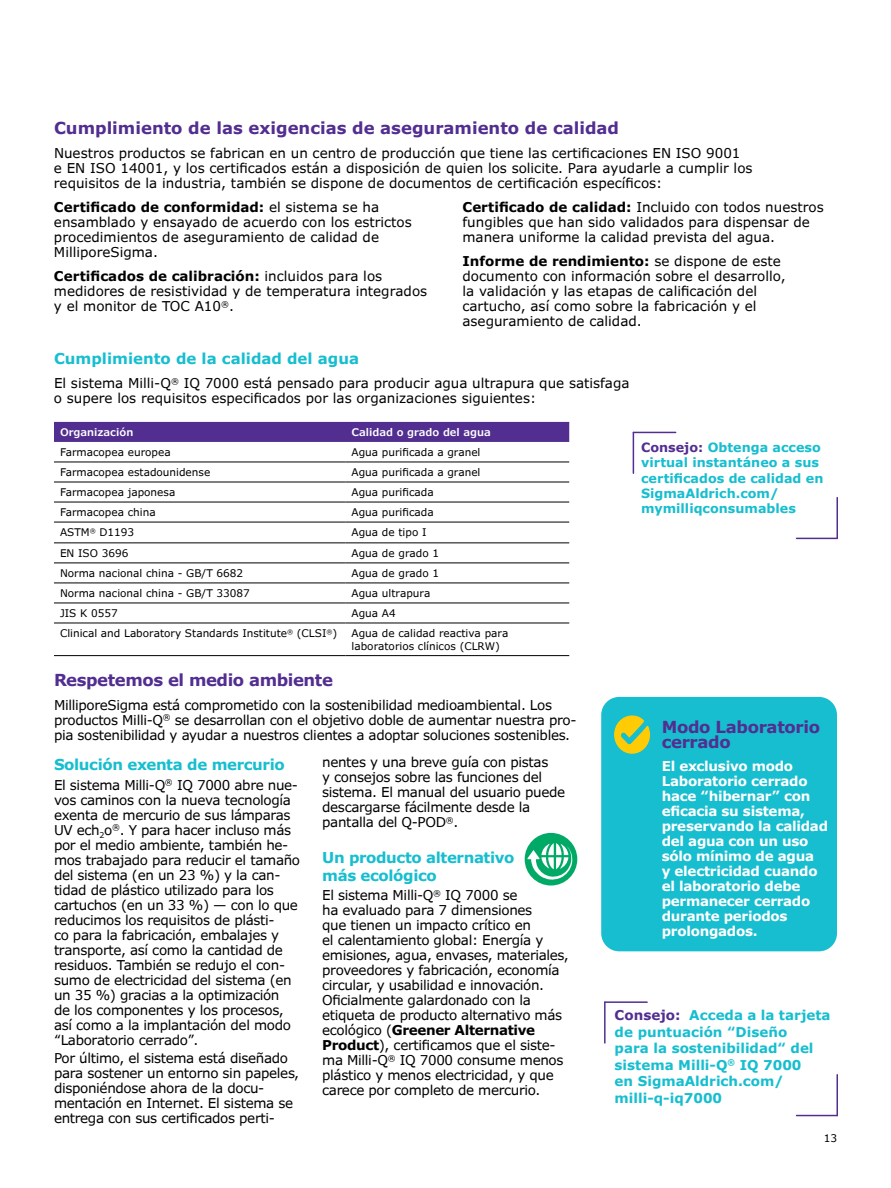
<style>
.page{position:relative;width:891px;height:1188px;background:#fff}
.page>*{position:absolute;margin:0;border:0;box-sizing:border-box;transform-origin:0 0}
.t1{font:700 16.5px "Verdana Pro";color:#522e91}
.t2{font:700 16.5px "Verdana Pro";letter-spacing:-.025em;color:#522e91}
.t3{font:700 16.5px/15px "Verdana Pro";letter-spacing:-.02em;color:#522e91}
.t4{font:700 15px/18px "Verdana Pro";letter-spacing:-.025em;color:#16becf}
.t5{font:700 15px "Verdana Pro";color:#16becf}
.t6{font:13.5px/15px "Verdana Pro";letter-spacing:-.025em;color:#000}
.t7{font:13.5px/15px "Verdana Pro";color:#000}
.t8{font:700 13.5px/15px "Verdana Pro";letter-spacing:-.02em;color:#fff}
.t9{font:700 13.5px/16.5px "Verdana Pro";color:#16becf}
.t10{font:700 12.75px/15.3px "Verdana Pro";color:#16becf}
.t11{font:10.5px/12.6px "Verdana Pro";color:#000}
.t12{font:600 10.5px "Verdana Pro";color:#fff}
.s1{font-weight:700}
.s2{color:#522e91}
</style>
<div class="page">
<div style="left:54px;top:422px;width:515px;height:20px;background:#522e91"></div>
<hr style="left:54px;top:462px;width:292px;height:1px;background:#000">
<hr style="left:346px;top:462px;width:223px;height:1px;background:#000">
<hr style="left:54px;top:482px;width:292px;height:1px;background:#000">
<hr style="left:346px;top:482px;width:223px;height:1px;background:#000">
<hr style="left:54px;top:502px;width:292px;height:1px;background:#000">
<hr style="left:346px;top:502px;width:223px;height:1px;background:#000">
<hr style="left:54px;top:522px;width:292px;height:1px;background:#000">
<hr style="left:346px;top:522px;width:223px;height:1px;background:#000">
<hr style="left:54px;top:542px;width:292px;height:1px;background:#000">
<hr style="left:346px;top:542px;width:223px;height:1px;background:#000">
<hr style="left:54px;top:563px;width:292px;height:1px;background:#000">
<hr style="left:346px;top:563px;width:223px;height:1px;background:#000">
<hr style="left:54px;top:583px;width:292px;height:1px;background:#000">
<hr style="left:346px;top:583px;width:223px;height:1px;background:#000">
<hr style="left:54px;top:603px;width:292px;height:1px;background:#000">
<hr style="left:346px;top:603px;width:223px;height:1px;background:#000">
<hr style="left:54px;top:623px;width:292px;height:1px;background:#000">
<hr style="left:346px;top:623px;width:223px;height:1px;background:#000">
<hr style="left:54px;top:655px;width:292px;height:1px;background:#000">
<hr style="left:346px;top:655px;width:223px;height:1px;background:#000">
<hr style="left:633px;top:432px;width:1px;height:41px;background:#522e91">
<hr style="left:633px;top:432px;width:43px;height:1px;background:#522e91">
<hr style="left:836px;top:498px;width:2px;height:40px;background:#522e91">
<hr style="left:797px;top:538px;width:40px;height:1px;background:#522e91">
<div style="left:601px;top:697px;width:236px;height:254px;background:#16becf;border-radius:18px"></div>
<svg style="left:614px;top:715px;width:36px;height:39px"></svg>
<hr style="left:604px;top:1002px;width:2px;height:41px;background:#522e91">
<hr style="left:605px;top:1001px;width:42px;height:2px;background:#522e91">
<hr style="left:836px;top:1075px;width:2px;height:41px;background:#522e91">
<hr style="left:797px;top:1115px;width:40px;height:1px;background:#522e91">
<div style="left:525px;top:833px;width:52px;height:53px;background:#0a6;border-radius:50%"></div>
<svg style="left:527px;top:843px;width:46px;height:37px"></svg>
<p class="t1" style="left:54px;top:117px;width:567px">Cumplimiento de las exigencias de aseguramiento de calidad</p>
<p class="t7" style="left:54px;top:146px;width:700px">Nuestros productos se fabrican en un centro de producción que tiene las certificaciones EN ISO 9001<br>e EN ISO 14001, y los certificados están a disposición de quien los solicite. Para ayudarle a cumplir los requisitos de la industria, también se dispone de documentos de certificación específicos:</p>
<p class="t7" style="left:54px;top:200px;width:359px"><span class="s1">Certificado de conformidad:</span> el sistema se ha ensamblado y ensayado de acuerdo con los estrictos procedimientos de aseguramiento de calidad de MilliporeSigma.</p>
<p class="t7" style="left:54px;top:269px;width:375px"><span class="s1">Certificados de calibración:</span> incluidos para los medidores de resistividad y de temperatura integrados y el monitor de TOC A10<sup>®</sup>.</p>
<p class="t7" style="left:463px;top:200px;width:363px"><span class="s1">Certificado de calidad:</span> Incluido con todos nuestros fungibles que han sido validados para dispensar de manera uniforme la calidad prevista del agua.</p>
<p class="t7" style="left:463px;top:254px;width:325px"><span class="s1">Informe de rendimiento:</span> se dispone de este documento con información sobre el desarrollo, la validación y las etapas de calificación del cartucho, así como sobre la fabricación y el aseguramiento de calidad.</p>
<p class="t5" style="left:54px;top:349px;width:307px">Cumplimiento de la calidad del agua</p>
<p class="t7" style="left:54px;top:376px;width:577px">El sistema Milli-Q<sup>®</sup> IQ 7000 está pensado para producir agua ultrapura que satisfaga o supere los requisitos especificados por las organizaciones siguientes:</p>
<p class="t12" style="left:60px;top:425px;width:75px">Organización</p>
<p class="t12" style="left:352px;top:425px;width:141px">Calidad o grado del agua</p>
<p class="t11" style="left:60px;top:446px;width:112px">Farmacopea europea</p>
<p class="t11" style="left:352px;top:446px;width:130px">Agua purificada a granel</p>
<p class="t11" style="left:60px;top:466px;width:152px">Farmacopea estadounidense</p>
<p class="t11" style="left:352px;top:466px;width:130px">Agua purificada a granel</p>
<p class="t11" style="left:60px;top:486px;width:117px">Farmacopea japonesa</p>
<p class="t11" style="left:352px;top:486px;width:84px">Agua purificada</p>
<p class="t11" style="left:60px;top:506px;width:97px">Farmacopea china</p>
<p class="t11" style="left:352px;top:506px;width:84px">Agua purificada</p>
<p class="t11" style="left:60px;top:526px;width:76px">ASTM<sup>®</sup> D1193</p>
<p class="t11" style="left:352px;top:526px;width:76px">Agua de tipo I</p>
<p class="t11" style="left:60px;top:547px;width:70px">EN ISO 3696</p>
<p class="t11" style="left:352px;top:547px;width:89px">Agua de grado 1</p>
<p class="t11" style="left:60px;top:567px;width:185px">Norma nacional china - GB/T 6682</p>
<p class="t11" style="left:352px;top:567px;width:89px">Agua de grado 1</p>
<p class="t11" style="left:60px;top:587px;width:191px">Norma nacional china - GB/T 33087</p>
<p class="t11" style="left:352px;top:587px;width:80px">Agua ultrapura</p>
<p class="t11" style="left:60px;top:607px;width:59px">JIS K 0557</p>
<p class="t11" style="left:352px;top:607px;width:46px">Agua A4</p>
<p class="t11" style="left:60px;top:627px;width:279px">Clinical and Laboratory Standards Institute<sup>®</sup> (CLSI<sup>®</sup>)</p>
<p class="t11" style="left:352px;top:627px;width:158px">Agua de calidad reactiva para laboratorios clínicos (CLRW)</p>
<p class="t10" style="left:641px;top:440px;width:184px"><span class="s2">Consejo:</span> Obtenga acceso virtual instantáneo a sus certificados de calidad en<br>SigmaAldrich.com/ mymilliqconsumables</p>
<p class="t2" style="left:54px;top:669px;width:281px">Respetemos el medio ambiente</p>
<p class="t6" style="left:54px;top:697px;width:524px">MilliporeSigma está comprometido con la sostenibilidad medioambiental. Los productos Milli-Q<sup>®</sup> se desarrollan con el objetivo doble de aumentar nuestra pro&shy;pia sostenibilidad y ayudar a nuestros clientes a adoptar soluciones sostenibles.</p>
<p class="t4" style="left:54px;top:756px;width:232px">Solución exenta de mercurio</p>
<p class="t6" style="left:54px;top:778px;width:248px">El sistema Milli-Q<sup>®</sup> IQ 7000 abre nue&shy;vos caminos con la nueva tecnología exenta de mercurio de sus lámparas UV ech<sub>2</sub>o<sup>®</sup>. Y para hacer incluso más por el medio ambiente, también he&shy;mos trabajado para reducir el tamaño del sistema (en un 23 %) y la can&shy;tidad de plástico utilizado para los cartuchos (en un 33 %) — con lo que reducimos los requisitos de plásti-<br>co para la fabricación, embalajes y transporte, así como la cantidad de residuos. También se redujo el con&shy;sumo de electricidad del sistema (en un 35 %) gracias a la optimización<br>de los componentes y los procesos, así como a la implantación del modo “Laboratorio cerrado”.</p>
<p class="t6" style="left:54px;top:1051px;width:247px">Por último, el sistema está diseñado para sostener un entorno sin papeles, disponiéndose ahora de la docu&shy;mentación en Internet. El sistema se entrega con sus certificados perti-</p>
<p class="t6" style="left:322px;top:755px;width:245px">nentes y una breve guía con pistas<br>y consejos sobre las funciones del sistema. El manual del usuario puede descargarse fácilmente desde la pantalla del Q-POD<sup>®</sup>.</p>
<p class="t4" style="left:322px;top:849px;width:194px">Un producto alternativo más ecológico</p>
<p class="t6" style="left:322px;top:888px;width:248px">El sistema Milli-Q<sup>®</sup> IQ 7000 se<br>ha evaluado para 7 dimensiones<br>que tienen un impacto crítico en<br>el calentamiento global: Energía y emisiones, agua, envases, materiales, proveedores y fabricación, economía circular, y usabilidad e innovación.<br>Oficialmente galardonado con la etiqueta de producto alternativo más ecológico (<span class="s1">Greener Alternative Product</span>), certificamos que el siste&shy;ma Milli-Q<sup>®</sup> IQ 7000 consume menos plástico y menos electricidad, y que carece por completo de mercurio.</p>
<p class="t3" style="left:662px;top:719px;width:160px">Modo Laboratorio cerrado</p>
<p class="t8" style="left:662px;top:759px;width:168px">El exclusivo modo<br>Laboratorio cerrado hace “hibernar” con eficacia su sistema, preservando la calidad del agua con un uso sólo mínimo de agua<br>y electricidad cuando el laboratorio debe permanecer cerrado durante periodos prolongados.</p>
<p class="t9" style="left:615px;top:1007px;width:218px"><span class="s2">Consejo:</span> Acceda a la tarjeta de puntuación “Diseño<br>para la sostenibilidad“ del sistema Milli-Q<sup>®</sup> IQ 7000<br>en SigmaAldrich.com/ milli-q-iq7000</p>
<p class="t11" style="left:824px;top:1132px;width:15px">13</p>
</div>
